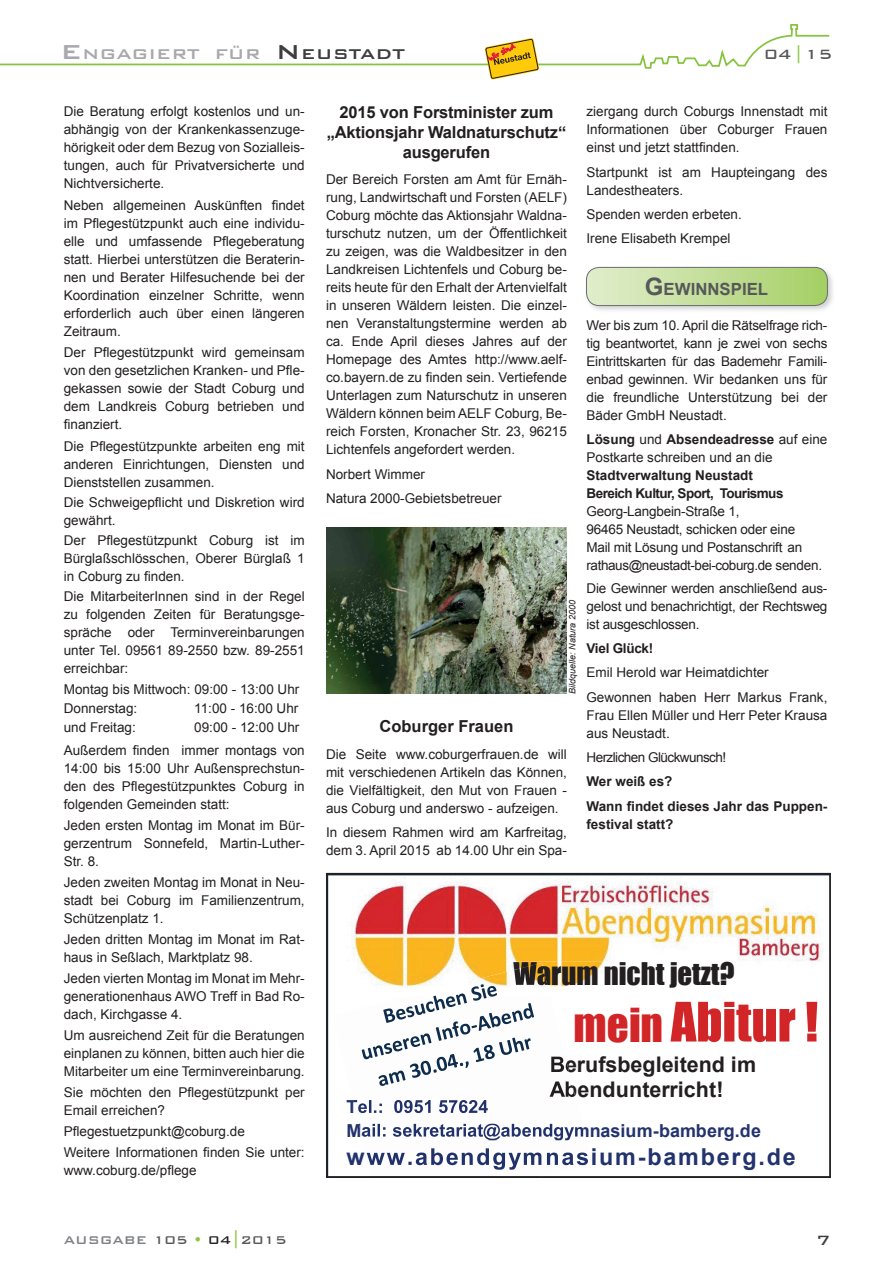
<style>
.page{position:relative;width:893px;height:1263px;background:#fff}
.page>*{position:absolute;margin:0;border:0;box-sizing:border-box;transform-origin:0 0}
.t1{font:50.25px "Impact";color:#d22527}
.t2{font:28.65px "Impact";color:#231f20}
.t3{font:700 23.25px "Arial";letter-spacing:.08em;color:#22336d}
.t4{font:700 21.45px/24.8px "Arial";color:#231f20}
.t5{font:500 18.9px "Bank Gothic BT";color:#a8a9ad;scale:1.06 1}
.t6{font:500 18px "Bank Gothic BT";color:#57585a}
.t7{font:500 18px "Bank Gothic BT";color:#3e3e3f}
.t8{font:700 16.8px "Arial";color:#57585a}
.t9{font:700 16.5px/19.8px "Arial";letter-spacing:-.01em;color:#231f20;text-align:center}
.t10{font:500 15px "Bank Gothic BT";color:#808285}
.t11{font:13.5px/18px "Arial";color:#231f20;text-align:justify}
.t12{font:700 13.5px/24.5px "Arial";color:#231f20}
.t13{font:700 13.5px/18px "Arial";letter-spacing:-.04em;color:#231f20}
.t14{font:13.5px "Arial";letter-spacing:-.04em;color:#231f20}
.t15{font:700 13.5px "Arial";letter-spacing:-.02em;color:#231f20}
.t16{font:italic 9px "Arial";color:#231f20}
.s1{font-size:27px}
.s2{font-size:27px;color:#3e3e3f}
.s3{color:#3e3e3f}
.s4{color:#8bc63e}
.s5{font-size:24px}
.s6{font-weight:700}
.s7{font-size:43.05px}
.s8{color:#57585a}
.s9{color:#231f20}
.s10{font-size:18px;color:#8bc63e}
</style>
<div class="page">
<svg style="left:0;top:24px;width:830px;height:45px"></svg>
<svg style="left:485px;top:38px;width:54px;height:42px"></svg>
<img style="left:352px;top:877px;width:472px;height:107px">
<img style="left:513px;top:962px;width:221px;height:25px">
<img style="left:353px;top:1100px;width:135px;height:13px">
<img style="left:359px;top:1123px;width:225px;height:17px">
<img style="left:366px;top:1148px;width:176px;height:22px">
<img style="left:547px;top:1152px;width:27px;height:13px">
<img style="left:577px;top:1152px;width:11px;height:13px">
<img style="left:406px;top:970px;width:144px;height:17px">
<img style="left:513px;top:963px;width:35px;height:24px">
<img style="left:551px;top:1056px;width:18px;height:16px">
<img style="left:550px;top:1081px;width:25px;height:16px">
<svg style="left:362px;top:984px;width:181px;height:102px"></svg>
<div style="left:326px;top:873px;width:505px;height:305px;border:2px solid #231f20"></div>
<img style="left:326px;top:528px;width:241px;height:165px">
<img style="left:592px;top:266px;width:241px;height:45px">
<svg style="left:586px;top:267px;width:241px;height:39px;background:#c3de9a"></svg>
<div style="left:586px;top:267px;width:241px;height:39px;border:1px solid #6c6d70;border-radius:13px"></div>
<h3 class="t5" style="left:61px;top:44px;width:326px"><span class="s1">E</span>NGAGIERT FÜR <span class="s2">N</span><span class="s3">EUSTADT</span></h3>
<h3 class="t6" style="left:764px;top:44px;width:70px">04<span class="s4">|</span>15</h3>
<p class="t11" style="left:64px;top:103px;width:242px">Die Beratung erfolgt kostenlos und un&shy;abhängig von der Krankenkassenzuge&shy;hörigkeit oder dem Bezug von Sozialleis&shy;tungen, auch für Privatversicherte und Nichtversicherte.</p>
<p class="t11" style="left:64px;top:196px;width:242px">Neben allgemeinen Auskünften findet im Pflegestützpunkt auch eine individu&shy;elle und umfassende Pflegeberatung statt. Hierbei unterstützen die Beraterin&shy;nen und Berater Hilfesuchende bei der Koordination einzelner Schritte, wenn erforderlich auch über einen längeren Zeitraum.</p>
<p class="t11" style="left:64px;top:344px;width:242px">Der Pflegestützpunkt wird gemeinsam von den gesetzlichen Kranken- und Pfle&shy;gekassen sowie der Stadt Coburg und dem Landkreis Coburg betrieben und finanziert.</p>
<p class="t11" style="left:64px;top:437px;width:242px">Die Pflegestützpunkte arbeiten eng mit anderen Einrichtungen, Diensten und Dienststellen zusammen.</p>
<p class="t11" style="left:64px;top:493px;width:242px">Die Schweigepflicht und Diskretion wird gewährt.</p>
<p class="t11" style="left:64px;top:532px;width:242px">Der Pflegestützpunkt Coburg ist im Bürglaßschlösschen, Oberer Bürglaß 1 in Coburg zu finden.</p>
<p class="t11" style="left:64px;top:588px;width:242px">Die MitarbeiterInnen sind in der Regel zu folgenden Zeiten für Beratungsge&shy;spräche oder Terminvereinbarungen unter Tel. 09561 89-2550 bzw. 89-2551 erreichbar:</p>
<p class="t11" style="left:64px;top:680px;width:237px;line-height:18.9px">Montag bis Mittwoch: 09:00 - 13:00 Uhr<br>Donnerstag:</p>
<p class="t11" style="left:194px;top:699px;width:106px">11:00 - 16:00 Uhr</p>
<p class="t11" style="left:64px;top:716px;width:242px;line-height:23.1px;text-indent:131px">09:00 - 12:00 Uhr<br>Außerdem finden immer montags von</p>
<p class="t11" style="left:64px;top:759px;width:242px">14:00 bis 15:00 Uhr Außensprechstun&shy;den des Pflegestützpunktes Coburg in folgenden Gemeinden statt:</p>
<p class="t11" style="left:64px;top:816px;width:242px">Jeden ersten Montag im Monat im Bür&shy;gerzentrum Sonnefeld, Martin-Luther-Str. 8.</p>
<p class="t11" style="left:64px;top:873px;width:242px">Jeden zweiten Montag im Monat in Neu&shy;stadt bei Coburg im Familienzentrum, Schützenplatz 1.</p>
<p class="t11" style="left:64px;top:930px;width:242px">Jeden dritten Montag im Monat im Rat&shy;haus in Seßlach, Marktplatz 98.</p>
<p class="t11" style="left:64px;top:969px;width:242px">Jeden vierten Montag im Monat im Mehr&shy;generationenhaus AWO Treff in Bad Ro&shy;dach, Kirchgasse 4.</p>
<p class="t11" style="left:64px;top:1026px;width:242px">Um ausreichend Zeit für die Beratungen einplanen zu können, bitten auch hier die Mitarbeiter um eine Terminvereinbarung.</p>
<p class="t11" style="left:64px;top:1083px;width:242px">Sie möchten den Pflegestützpunkt per<br>Email erreichen?</p>
<p class="t11" style="left:64px;top:1121px;width:242px;line-height:21px">Pflegestuetzpunkt@coburg.de<br>Weitere Informationen finden Sie unter:</p>
<p class="t11" style="left:64px;top:1161px;width:134px">www.coburg.de/pflege</p>
<p class="t11" style="left:64px;top:718px;width:74px">und Freitag:</p>
<p class="t9" style="left:327px;top:103px;width:241px">2015 von Forstminister zum „Aktionsjahr Waldnaturschutz“ ausgerufen</p>
<p class="t11" style="left:326px;top:171px;width:242px">Der Bereich Forsten am Amt für Ernäh&shy;rung, Landwirtschaft und Forsten (AELF)<br>Coburg möchte das Aktionsjahr Waldna&shy;turschutz nutzen, um der Öffentlichkeit zu zeigen, was die Waldbesitzer in den Landkreisen Lichtenfels und Coburg be&shy;reits heute für den Erhalt der Artenvielfalt in unseren Wäldern leisten. Die einzel&shy;nen Veranstaltungstermine werden ab ca. Ende April dieses Jahres auf der Homepage des Amtes http://www.aelf&shy;co.bayern.de zu finden sein. Vertiefende Unterlagen zum Naturschutz in unseren Wäldern können beim AELF Coburg, Be&shy;reich Forsten, Kronacher Str. 23, 96215<br>Lichtenfels angefordert werden.</p>
<p class="t11" style="left:326px;top:462px;width:177px;line-height:24.5px">Norbert Wimmer<br>Natura 2000-Gebietsbetreuer</p>
<p class="t16" style="left:567px;top:694px;width:95px;rotate:-90deg">Bildquelle: Natura 2000</p>
<p class="t9" style="left:380px;top:717px;width:135px">Coburger Frauen</p>
<p class="t11" style="left:326px;top:745px;width:242px">Die Seite www.coburgerfrauen.de will mit verschiedenen Artikeln das Können, die Vielfältigkeit, den Mut von Frauen - aus Coburg und anderswo - aufzeigen.</p>
<p class="t11" style="left:326px;top:823px;width:242px">In diesem Rahmen wird am Karfreitag, dem 3. April 2015 ab 14.00 Uhr ein Spa-</p>
<p class="t11" style="left:586px;top:103px;width:242px">ziergang durch Coburgs Innenstadt mit Informationen über Coburger Frauen einst und jetzt stattfinden.</p>
<p class="t11" style="left:586px;top:163px;width:242px">Startpunkt ist am Haupteingang des<br>Landestheaters.</p>
<p class="t11" style="left:586px;top:202px;width:157px;line-height:24.5px">Spenden werden erbeten.<br>Irene Elisabeth Krempel</p>
<p class="t8" style="left:645px;top:278px;width:125px"><span class="s5">G</span>EWINNSPIEL</p>
<p class="t11" style="left:586px;top:316px;width:242px">Wer bis zum 10. April die Rätselfrage rich&shy;tig beantwortet, kann je zwei von sechs Eintrittskarten für das Bademehr Famili&shy;enbad gewinnen. Wir bedanken uns für die freundliche Unterstützung bei der Bäder GmbH Neustadt.</p>
<p class="t11" style="left:586px;top:431px;width:242px"><span class="s6">Lösung</span> und <span class="s6">Absendeadresse</span> auf eine<br>Postkarte schreiben und an die</p>
<p class="t13" style="left:586px;top:467px;width:199px">Stadtverwaltung Neustadt<br>Bereich Kultur, Sport, Tourismus</p>
<p class="t11" style="left:586px;top:503px;width:237px;text-align:left">Georg-Langbein-Straße 1,<br>96465 Neustadt, schicken oder eine Mail mit Lösung und Postanschrift an rathaus@neustadt-bei-coburg.de senden.</p>
<p class="t11" style="left:586px;top:579px;width:242px">Die Gewinner werden anschließend aus&shy;gelost und benachrichtigt, der Rechtsweg ist ausgeschlossen.</p>
<p class="t15" style="left:586px;top:639px;width:68px">Viel Glück!</p>
<p class="t11" style="left:586px;top:660px;width:242px;line-height:24.5px">Emil Herold war Heimatdichter<br>Gewonnen haben Herr Markus Frank,</p>
<p class="t11" style="left:586px;top:706px;width:242px">Frau Ellen Müller und Herr Peter Krausa aus Neustadt.</p>
<p class="t14" style="left:586px;top:748px;width:141px">Herzlichen Glückwunsch!</p>
<p class="t12" style="left:586px;top:770px;width:242px">Wer weiß es?<br>Wann findet dieses Jahr das Puppen-</p>
<p class="t12" style="left:586px;top:812px;width:89px">festival statt?</p>
<h2 class="t2" style="left:513px;top:951px;width:223px">Warum nicht jetzt?</h2>
<h1 class="t1" style="left:574px;top:983px;width:246px"><span class="s7">mein</span> Abitur !</h1>
<h3 class="t4" style="left:550px;top:1053px;width:208px">Berufsbegleitend im<br>Abendunterricht!</h3>
<h3 class="t3" style="left:347px;top:1141px;width:451px">www.abendgymnasium-bamberg.de</h3>
<p class="t10" style="left:64px;top:1231px;width:225px">AUSGABE <span class="s8">105</span> <span class="s4">•</span> <span class="s9">04</span><span class="s10">|</span><span class="s8">2015</span></p>
<h3 class="t7" style="left:816px;top:1230px;width:15px">7</h3>
</div>
